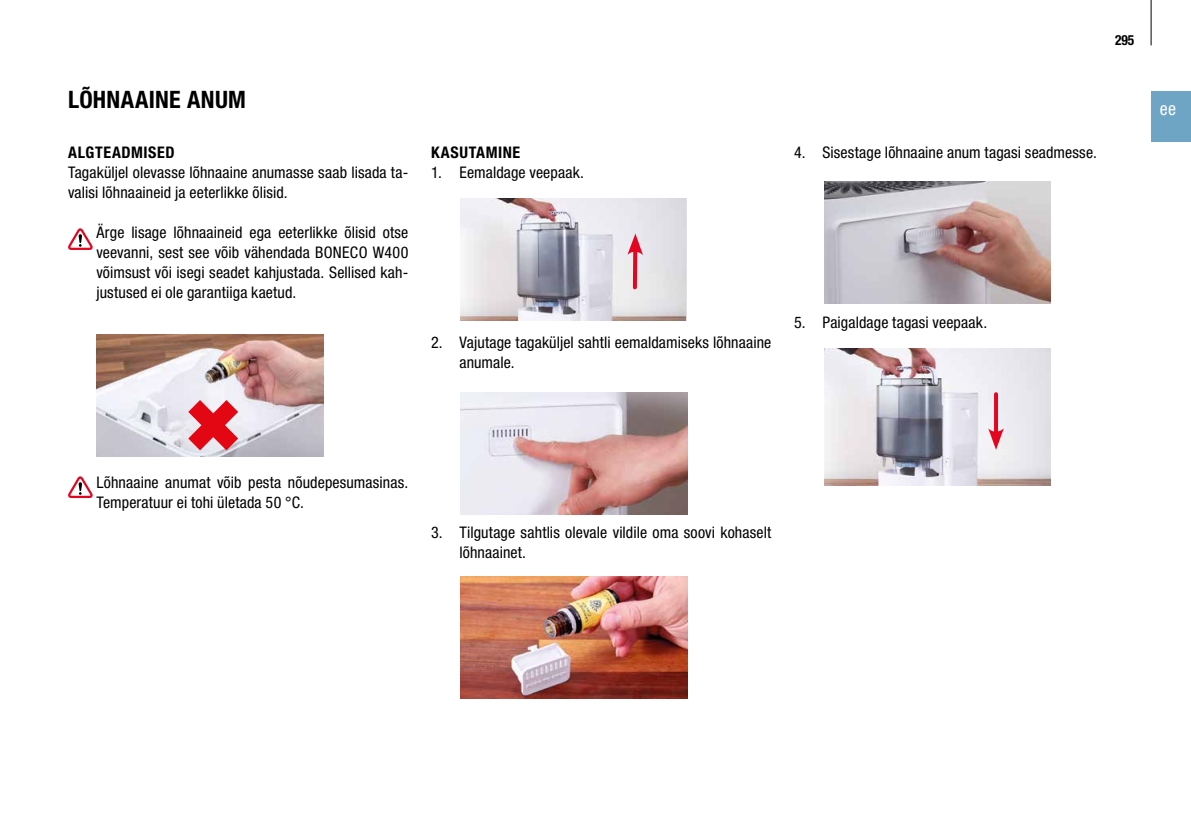
<style>
.page{position:relative;width:1191px;height:840px;background:#fff}
.page>*{position:absolute;margin:0;border:0;box-sizing:border-box;transform-origin:0 0}
.t1{font:700 condensed 24px "Helvetica Neue LTW1 G";letter-spacing:.01em;color:#000}
.t2{font:condensed 18px "Helvetica Neue LTW1 G";color:#fff}
.t3{font:condensed 16px/20px "Helvetica Neue LTW1 G";letter-spacing:.01em;color:#000}
.t4{font:700 condensed 16px "Helvetica Neue LTW1 G";letter-spacing:.035em;color:#000}
.t5{font:700 condensed 14px "Helvetica Neue LTW1 G";color:#000;scale:.96 1}
</style>
<div class="page">
<div style="left:1151px;top:91px;width:40px;height:51px;background:#6ea5c4"></div>
<hr style="left:1150px;top:0;width:1px;height:45px;background:#000">
<svg style="left:68px;top:228px;width:24px;height:22px"></svg>
<svg style="left:68px;top:476px;width:24px;height:21px"></svg>
<img style="left:460px;top:392px;width:227px;height:122px">
<img style="left:824px;top:181px;width:227px;height:122px">
<img style="left:824px;top:348px;width:227px;height:137px">
<img style="left:460px;top:198px;width:226px;height:122px">
<img style="left:460px;top:576px;width:227px;height:121px">
<hr style="left:633px;top:247px;width:4px;height:40px;background:#e40521">
<svg style="left:627px;top:233px;width:16px;height:22px"></svg>
<img style="left:97px;top:334px;width:227px;height:122px">
<svg style="left:188px;top:400px;width:50px;height:50px;background:#e55d68"></svg>
<hr style="left:994px;top:394px;width:4px;height:41px;background:#e40521">
<svg style="left:988px;top:428px;width:15px;height:21px"></svg>
<h1 class="t1" style="left:68px;top:85px;width:179px">LÕHNAAINE ANUM</h1>
<p class="t4" style="left:68px;top:142px;width:108px">ALGTEADMISED</p>
<p class="t3" style="left:68px;top:162px;width:342px">Tagaküljel olevasse lõhnaaine anumasse saab lisada ta&shy;valisi lõhnaaineid ja eeterlikke õlisid.</p>
<p class="t3" style="left:96px;top:222px;width:313px;text-align:justify">Ärge lisage lõhnaaineid ega eeterlikke õlisid otse veevanni, sest see võib vähendada BONECO W400 võimsust või isegi seadet kahjustada. Sellised kah&shy;justused ei ole garantiiga kaetud.</p>
<p class="t4" style="left:431px;top:142px;width:91px">KASUTAMINE</p>
<p class="t3" style="left:431px;top:162px;width:155px">1. Eemaldage veepaak.</p>
<p class="t5" style="left:1115px;top:32px;width:21px">295</p>
<p class="t3" style="left:794px;top:142px;width:304px">4. Sisestage lõhnaaine anum tagasi seadmesse.</p>
<p class="t3" style="left:459px;top:332px;width:313px;text-indent:-28px">2. Vajutage tagaküljel sahtli eemaldamiseks lõhnaaine anumale.</p>
<p class="t3" style="left:794px;top:312px;width:195px">5. Paigaldage tagasi veepaak.</p>
<p class="t2" style="left:1159px;top:98px;width:18px">ee</p>
<p class="t3" style="left:96px;top:472px;width:313px">Lõhnaaine anumat võib pesta nõudepesumasinas.<br>Temperatuur ei tohi ületada 50 °C.</p>
<p class="t3" style="left:459px;top:522px;width:313px;text-indent:-28px">3. Tilgutage sahtlis olevale vildile oma soovi kohaselt lõhnaainet.</p>
</div>
